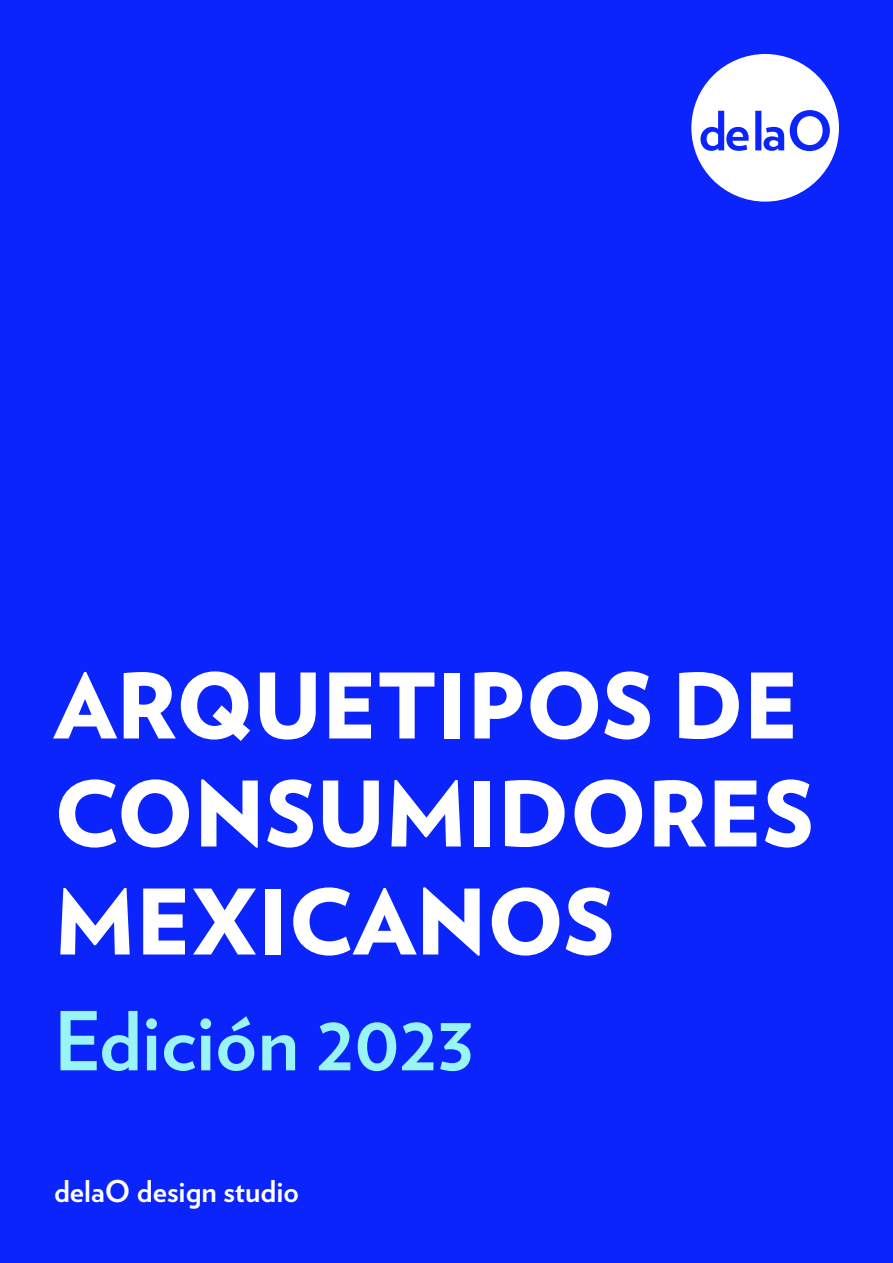
<style>
.page{position:relative;width:893px;height:1263px;background:#0b24fb}
.page>*{position:absolute;margin:0;border:0;box-sizing:border-box;transform-origin:0 0}
.t1{font:900 90px/108px "Verlag";color:#fff}
.t2{font:700 81px "Verlag";color:#98f4f5}
.t3{font:700 30px "Verlag";color:#fff}
</style>
<div class="page">
<svg style="left:691px;top:54px;width:148px;height:148px"></svg>
<p class="t1" style="left:54px;top:647px;width:762px">ARQUETIPOS DE<br>CONSUMIDORES</p>
<p class="t1" style="left:54px;top:863px;width:562px">MEXICANOS</p>
<p class="t2" style="left:54px;top:977px;width:422px">Edición 2023</p>
<p class="t3" style="left:54px;top:1167px;width:247px">delaO design studio</p>
</div>
